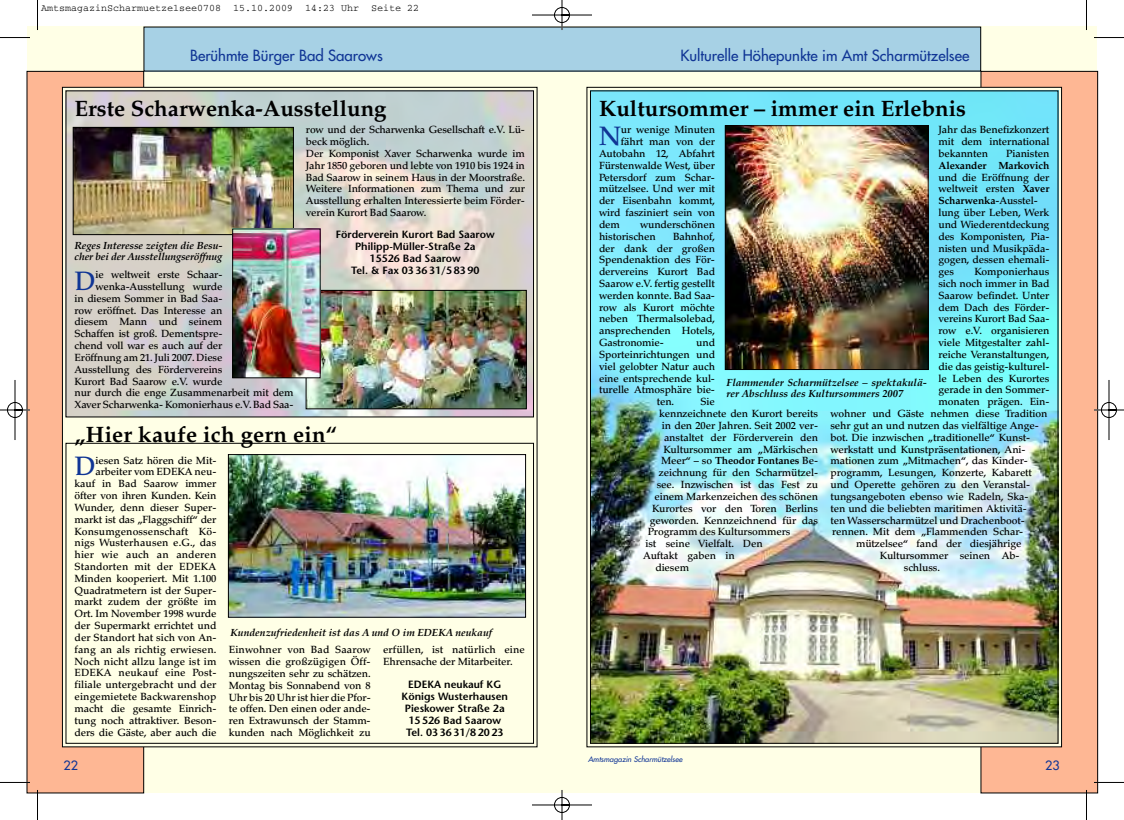
<style>
.page{position:relative;width:1124px;height:820px;background:#fff}
.page>*{position:absolute;margin:0;border:0;box-sizing:border-box;transform-origin:0 0}
.t1{font:500 26.5px "Palatino";color:#103595}
.t2{font:700 22.25px "Palatino";color:#000}
.t3{font:15px "Futura";color:#103595}
.t4{font:12.5px "Futura";color:#103595}
.t5{font:600 10.5px/12.1px "Stone Sans";color:#000;text-align:center}
.t6{font:500 10.38px/11.9px "Palatino";letter-spacing:-.01em;color:#000}
.t7{font:italic 700 10.38px/11.5px "Palatino";color:#000}
.t8{font:700 10.38px "Palatino";letter-spacing:-.01em;color:#000}
.t9{font:10px "Courier";color:#000}
.t10{font:italic 7.5px "Futura";color:#103595}
.s1{font-weight:700}
.s2{font-weight:500}
</style>
<div class="page">
<img style="left:0;top:0;width:1124px;height:819px">
<p class="t9" style="left:41px;top:5px;width:379px">AmtsmagazinScharmuetzelsee0708 15.10.2009 14:23 Uhr Seite 22</p>
<h3 class="t3" style="left:190px;top:49px;width:194px">Berühmte Bürger Bad Saarows</h3>
<h2 class="t2" style="left:75px;top:99px;width:314px">Erste Scharwenka-Ausstellung</h2>
<p class="t6" style="left:306px;top:125px;width:220px">row und der Scharwenka Gesellschaft e.V. Lü&shy;beck möglich.<br>Der Komponist Xaver Scharwenka wurde im Jahr 1850 geboren und lebte von 1910 bis 1924 in Bad Saarow in seinem Haus in der Moorstraße.<br>Weitere Informationen zum Thema und zur Ausstellung erhalten Interessierte beim Förder&shy;verein Kurort Bad Saarow.</p>
<p class="t7" style="left:75px;top:240px;width:149px">Reges Interesse zeigten die Besu&shy;cher bei der Ausstellungseröffnug</p>
<p class="t5" style="left:336px;top:229px;width:160px">Förderverein Kurort Bad Saarow<br>Philipp-Müller-Straße 2a<br>15526 Bad Saarow<br>Tel. &amp; Fax 03 36 31/5 83 90</p>
<h1 class="t1" style="left:75px;top:270px;width:23px">D</h1>
<p class="t6" style="left:95px;top:269px;width:128px">ie weltweit erste Schaar-</p>
<p class="t6" style="left:95px;top:281px;width:128px">wenka-Ausstellung wurde</p>
<p class="t6" style="left:75px;top:293px;width:149px">in diesem Sommer in Bad Saa-</p>
<p class="t6" style="left:75px;top:305px;width:149px">row eröffnet. Das Interesse an</p>
<p class="t6" style="left:75px;top:317px;width:149px">diesem Mann und seinem</p>
<p class="t6" style="left:75px;top:329px;width:149px">Schaffen ist groß. Dementspre-</p>
<p class="t6" style="left:75px;top:340px;width:149px">chend voll war es auch auf der</p>
<p class="t6" style="left:75px;top:352px;width:149px">Eröffnung am 21. Juli 2007. Diese</p>
<p class="t6" style="left:75px;top:364px;width:149px">Ausstellung des Fördervereins</p>
<p class="t6" style="left:75px;top:376px;width:149px">Kurort Bad Saarow e.V. wurde</p>
<p class="t6" style="left:75px;top:388px;width:220px">nur durch die enge Zusammenarbeit mit dem</p>
<p class="t6" style="left:75px;top:399px;width:220px">Xaver Scharwenka- Komonierhaus e.V. Bad Saa-</p>
<h2 class="t2" style="left:75px;top:425px;width:264px">„Hier kaufe ich gern ein“</h2>
<p class="t6" style="left:75px;top:455px;width:143px;text-align:right">iesen Satz hören die Mit&shy;arbeiter vom EDEKA neu&shy;kauf in Bad Saarow immer öfter von ihren Kunden. Kein<br>Wunder, denn dieser Super&shy;markt ist das „Flaggschiff“ der<br>Konsumgenossenschaft Kö&shy;nigs Wusterhausen e.G., das hier wie auch an anderen<br>Standorten mit der EDEKA<br>Minden kooperiert. Mit 1.100<br>Quadratmetern ist der Super&shy;markt zudem der größte im<br>Ort. Im November 1998 wurde der Supermarkt errichtet und der Standort hat sich von An&shy;fang an als richtig erwiesen.<br>Noch nicht allzu lange ist im<br>EDEKA neukauf eine Post&shy;filiale untergebracht und der eingemietete Backwarenshop macht die gesamte Einrich&shy;tung noch attraktiver. Beson&shy;ders die Gäste, aber auch die</p>
<h1 class="t1" style="left:75px;top:456px;width:23px">D</h1>
<p class="t4" style="left:64px;top:759px;width:16px">22</p>
<p class="t7" style="left:230px;top:627px;width:263px">Kundenzufriedenheit ist das A und O im EDEKA neukauf</p>
<p class="t6" style="left:229px;top:644px;width:143px;text-align:justify">Einwohner von Bad Saarow wissen die großzügigen Öff&shy;nungszeiten sehr zu schätzen.<br>Montag bis Sonnabend von 8<br>Uhr bis 20 Uhr ist hier die Pfor&shy;te offen. Den einen oder ande&shy;ren Extrawunsch der Stamm&shy;kunden nach Möglichkeit zu</p>
<p class="t6" style="left:383px;top:644px;width:143px">erfüllen, ist natürlich eine<br>Ehrensache der Mitarbeiter.</p>
<p class="t5" style="left:402px;top:678px;width:108px">EDEKA neukauf KG<br>Königs Wusterhausen<br>Pieskower Straße 2a<br>15 526 Bad Saarow<br>Tel. 03 36 31/8 20 23</p>
<h3 class="t3" style="left:680px;top:49px;width:290px">Kulturelle Höhepunkte im Amt Scharmützelsee</h3>
<h2 class="t2" style="left:599px;top:99px;width:369px">Kultursommer – immer ein Erlebnis</h2>
<p class="t6" style="left:938px;top:125px;width:112px;text-align:justify">Jahr das Benefizkonzert mit dem international bekannten</p>
<h1 class="t1" style="left:599px;top:126px;width:24px">N</h1>
<p class="t6" style="left:621px;top:125px;width:96px">ur wenige Minuten</p>
<p class="t6" style="left:621px;top:137px;width:96px">fährt man von der</p>
<p class="t6" style="left:599px;top:148px;width:117px">Autobahn 12, Abfahrt</p>
<p class="t6" style="left:599px;top:160px;width:117px">Fürstenwalde West, über</p>
<p class="t6" style="left:599px;top:172px;width:117px">Petersdorf zum Schar-</p>
<p class="t6" style="left:599px;top:184px;width:117px">mützelsee. Und wer mit</p>
<p class="t6" style="left:599px;top:196px;width:117px">der Eisenbahn kommt,</p>
<p class="t6" style="left:599px;top:207px;width:117px">wird fasziniert sein von</p>
<p class="t6" style="left:599px;top:219px;width:22px">dem</p>
<p class="t6" style="left:1006px;top:148px;width:45px">Pianisten</p>
<p class="t8" style="left:938px;top:161px;width:112px">Alexander Markovich</p>
<p class="t6" style="left:938px;top:172px;width:112px">und die Eröffnung der weltweit ersten <span class="s1">Xaver<br>Scharwenka</span>-Ausstel&shy;lung über Leben, Werk und Wiederentdeckung des Komponisten, Pia&shy;nisten und Musikpäda&shy;gogen, dessen ehemali&shy;ges</p>
<p class="t6" style="left:599px;top:219px;width:117px;text-indent:41px">wunderschönen historischen</p>
<p class="t6" style="left:599px;top:231px;width:117px;text-align:justify;text-indent:74px">Bahnhof, der dank der großen Spendenaktion des För&shy;dervereins Kurort Bad Saarow e.V. fertig gestellt werden konnte. Bad Saa&shy;row als Kurort möchte neben Thermalsolebad, ansprechenden Hotels, Gastronomie-</p>
<p class="t6" style="left:974px;top:267px;width:76px">Komponierhaus</p>
<p class="t6" style="left:938px;top:278px;width:112px">sich noch immer in Bad</p>
<p class="t6" style="left:938px;top:290px;width:112px">Saarow befindet. Unter</p>
<p class="t6" style="left:938px;top:302px;width:112px">dem Dach des Förder-</p>
<p class="t6" style="left:938px;top:314px;width:112px">vereins Kurort Bad Saa-</p>
<p class="t6" style="left:938px;top:326px;width:112px">row e.V. organisieren</p>
<p class="t6" style="left:938px;top:337px;width:112px">viele Mitgestalter zahl-</p>
<p class="t6" style="left:938px;top:349px;width:112px">reiche Veranstaltungen,</p>
<p class="t6" style="left:938px;top:361px;width:112px">die das geistig-kulturel-</p>
<p class="t6" style="left:938px;top:373px;width:112px">le Leben des Kurortes</p>
<p class="t6" style="left:938px;top:385px;width:112px">gerade in den Sommer-</p>
<p class="t6" style="left:938px;top:396px;width:112px">monaten prägen. Ein-</p>
<p class="t6" style="left:830px;top:408px;width:218px">wohner und Gäste nehmen diese Tradition</p>
<p class="t6" style="left:830px;top:420px;width:210px">sehr gut an und nutzen das vielfältige Ange-</p>
<p class="t6" style="left:830px;top:432px;width:201px">bot. Die inzwischen „traditionelle“ Kunst-</p>
<p class="t6" style="left:830px;top:444px;width:197px">werkstatt und Kunstpräsentationen, Ani-</p>
<p class="t6" style="left:830px;top:456px;width:199px">mationen zum „Mitmachen“, das Kinder-</p>
<p class="t6" style="left:830px;top:467px;width:203px">programm, Lesungen, Konzerte, Kabarett</p>
<p class="t6" style="left:830px;top:479px;width:201px">und Operette gehören zu den Veranstal-</p>
<p class="t6" style="left:830px;top:491px;width:200px">tungsangeboten ebenso wie Radeln, Ska-</p>
<p class="t6" style="left:830px;top:503px;width:198px">ten und die beliebten maritimen Aktivitä-</p>
<p class="t6" style="left:830px;top:515px;width:196px">ten Wasserscharmützel und Drachenboot-</p>
<p class="t6" style="left:832px;top:526px;width:193px">rennen. Mit dem „Flammenden Schar-</p>
<p class="t6" style="left:856px;top:538px;width:167px">mützelsee“ fand der diesjährige</p>
<p class="t6" style="left:880px;top:550px;width:141px">Kultursommer seinen Ab-</p>
<p class="t6" style="left:904px;top:562px;width:38px">schluss.</p>
<p class="t6" style="left:696px;top:337px;width:20px">und</p>
<p class="t6" style="left:599px;top:349px;width:117px">Sporteinrichtungen und</p>
<p class="t6" style="left:599px;top:361px;width:117px">viel gelobter Natur auch</p>
<p class="t6" style="left:599px;top:373px;width:117px">eine entsprechende kul-</p>
<p class="t6" style="left:599px;top:385px;width:117px">turelle Atmosphäre bie-</p>
<p class="t6" style="left:657px;top:396px;width:19px">ten.</p>
<p class="t6" style="left:701px;top:396px;width:16px">Sie</p>
<p class="t6" style="left:659px;top:408px;width:160px">kennzeichnete den Kurort bereits</p>
<p class="t6" style="left:662px;top:420px;width:158px">in den 20er Jahren. Seit 2002 ver-</p>
<p class="t6" style="left:664px;top:432px;width:155px">anstaltet der Förderverein den</p>
<p class="t6" style="left:663px;top:444px;width:156px">Kultursommer am „Märkischen</p>
<p class="t8" style="left:661px;top:456px;width:158px"><span class="s2">Meer“ – so</span> Theodor Fontanes <span class="s2">Be-</span></p>
<p class="t6" style="left:659px;top:467px;width:161px">zeichnung für den Scharmützel-</p>
<p class="t6" style="left:657px;top:479px;width:163px">see. Inzwischen ist das Fest zu</p>
<p class="t6" style="left:654px;top:491px;width:165px">einem Markenzeichen des schönen</p>
<p class="t6" style="left:652px;top:503px;width:167px">Kurortes vor den Toren Berlins</p>
<p class="t6" style="left:650px;top:515px;width:170px">geworden. Kennzeichnend für das</p>
<p class="t6" style="left:648px;top:526px;width:144px">Programm des Kultursommers</p>
<p class="t6" style="left:645px;top:538px;width:119px">ist seine Vielfalt. Den</p>
<p class="t6" style="left:643px;top:550px;width:93px">Auftakt gaben in</p>
<p class="t6" style="left:655px;top:562px;width:35px">diesem</p>
<p class="t7" style="left:727px;top:377px;width:202px">Flammender Scharmützelsee – spektakulä&shy;rer Abschluss des Kultursommers 2007</p>
<p class="t10" style="left:588px;top:754px;width:96px">Amtsmagazin Scharmützelsee</p>
<p class="t4" style="left:1045px;top:759px;width:16px">23</p>
</div>
